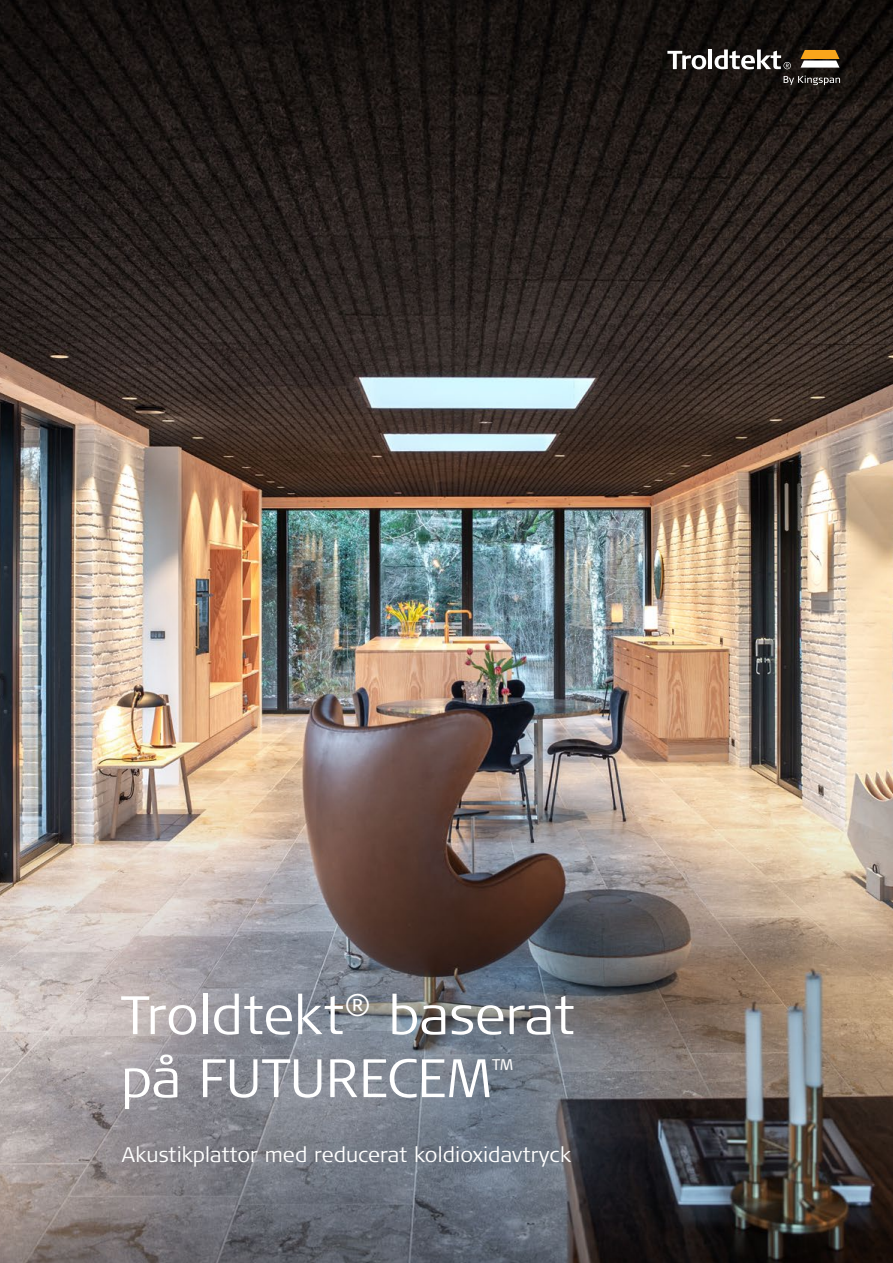
<style>
.page{position:relative;width:893px;height:1263px;background:#fff}
.page>*{position:absolute;margin:0;border:0;box-sizing:border-box;transform-origin:0 0}
.t1{font:300 54px/63px "Signa Pro";color:#fff}
.t2{font:300 24px "Signa Pro";color:#fff}
.t3{font:300 21px "Signa Pro";letter-spacing:.005em;color:#fff}
</style>
<div class="page">
<img style="left:0;top:0;width:893px;height:1263px">
<svg style="left:800px;top:50px;width:39px;height:18px"></svg>
<svg style="left:667px;top:51px;width:39px;height:18px"></svg>
<hr style="left:709px;top:50px;width:3px;height:19px;background:#fff">
<svg style="left:715px;top:50px;width:76px;height:19px"></svg>
<svg style="left:784px;top:76px;width:56px;height:9px"></svg>
<p class="t1" style="left:121px;top:981px;width:456px">Troldtekt<sup>®</sup> baserat på FUTURECEM</p>
<p class="t2" style="left:491px;top:1051px;width:23px">™</p>
<p class="t3" style="left:122px;top:1140px;width:451px">Akustikplattor med reducerat koldioxidavtryck</p>
</div>
